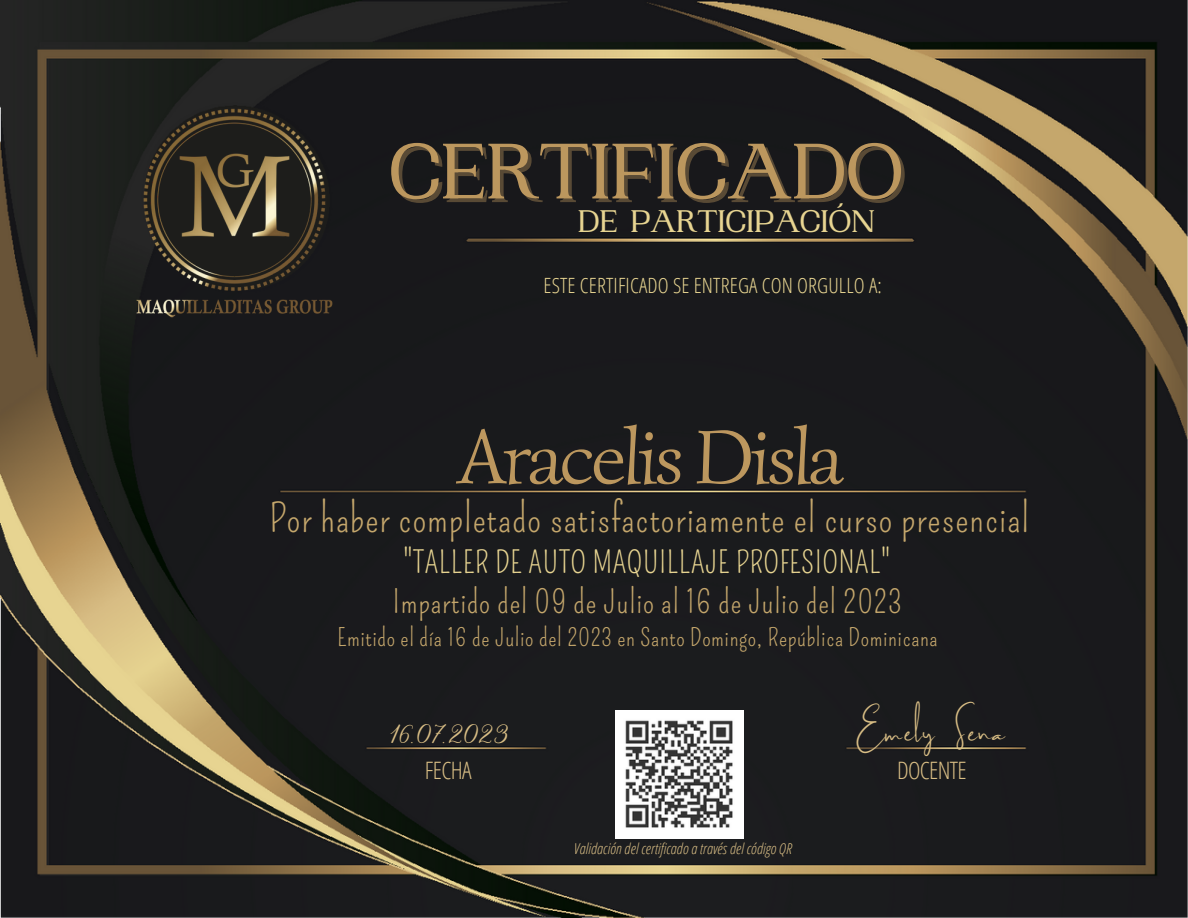
<style>
.page{position:relative;width:1188px;height:918px;background:#fff}
.page>*{position:absolute;margin:0;border:0;box-sizing:border-box;transform-origin:0 0}
.t1{font:500 82.95px "PP Woodland";letter-spacing:-.025em;color:#bc975e}
.t2{font:78px "Simonetta";letter-spacing:-.04em;color:#bc975e}
.t3{font:39px "Pompiere";letter-spacing:.025em;color:#c5a76c}
.t4{font:36px "Brilliant Signature 2";letter-spacing:.03em;color:#d9be85}
.t5{font:500 33px "PP Woodland";letter-spacing:-.025em;color:#e7d491}
.t6{font:31.5px "Pompiere";letter-spacing:.025em;color:#c5a76c}
.t7{font:30px "Pompiere";letter-spacing:.025em;color:#e7d491}
.t8{font:27px "Stoic";letter-spacing:.03em;color:#d9be85}
.t9{font:24px "Pompiere";letter-spacing:.025em;color:#c5a76c}
.t10{font:300 24px "Open Sans Condensed";letter-spacing:-.025em;color:#d9be85}
.t11{font:300 21px "Open Sans Condensed";letter-spacing:.01em;color:#e7d491}
.t12{font:italic 300 15px "Open Sans Condensed";letter-spacing:.01em;color:#d9be85}
</style>
<div class="page">
<img style="left:0;top:0;width:1188px;height:918px">
<img style="left:100px;top:102px;width:270px;height:216px">
<img style="left:615px;top:710px;width:128px;height:129px">
<p class="t1" style="left:388px;top:124px;width:518px">CERTIFICADO</p>
<p class="t5" style="left:577px;top:202px;width:299px">DE PARTICIPACIÓN</p>
<p class="t11" style="left:544px;top:271px;width:340px">ESTE CERTIFICADO SE ENTREGA CON ORGULLO A:</p>
<p class="t2" style="left:458px;top:409px;width:387px">Aracelis Disla</p>
<p class="t3" style="left:269px;top:496px;width:761px">Por haber completado satisfactoriamente el curso presencial</p>
<p class="t7" style="left:404px;top:545px;width:488px">"TALLER DE AUTO MAQUILLAJE PROFESIONAL"</p>
<p class="t6" style="left:393px;top:584px;width:511px">Impartido del 09 de Julio al 16 de Julio del 2023</p>
<p class="t9" style="left:338px;top:623px;width:602px">Emitido el día 16 de Julio del 2023 en Santo Domingo, República Dominicana</p>
<p class="t8" style="left:388px;top:721px;width:121px">16.07.2023</p>
<p class="t4" style="left:853px;top:714px;width:153px">Emely Sena</p>
<p class="t10" style="left:425px;top:753px;width:48px">FECHA</p>
<p class="t10" style="left:897px;top:753px;width:71px">DOCENTE</p>
<p class="t12" style="left:574px;top:838px;width:219px">Validación del certificado a través del código QR</p>
</div>
